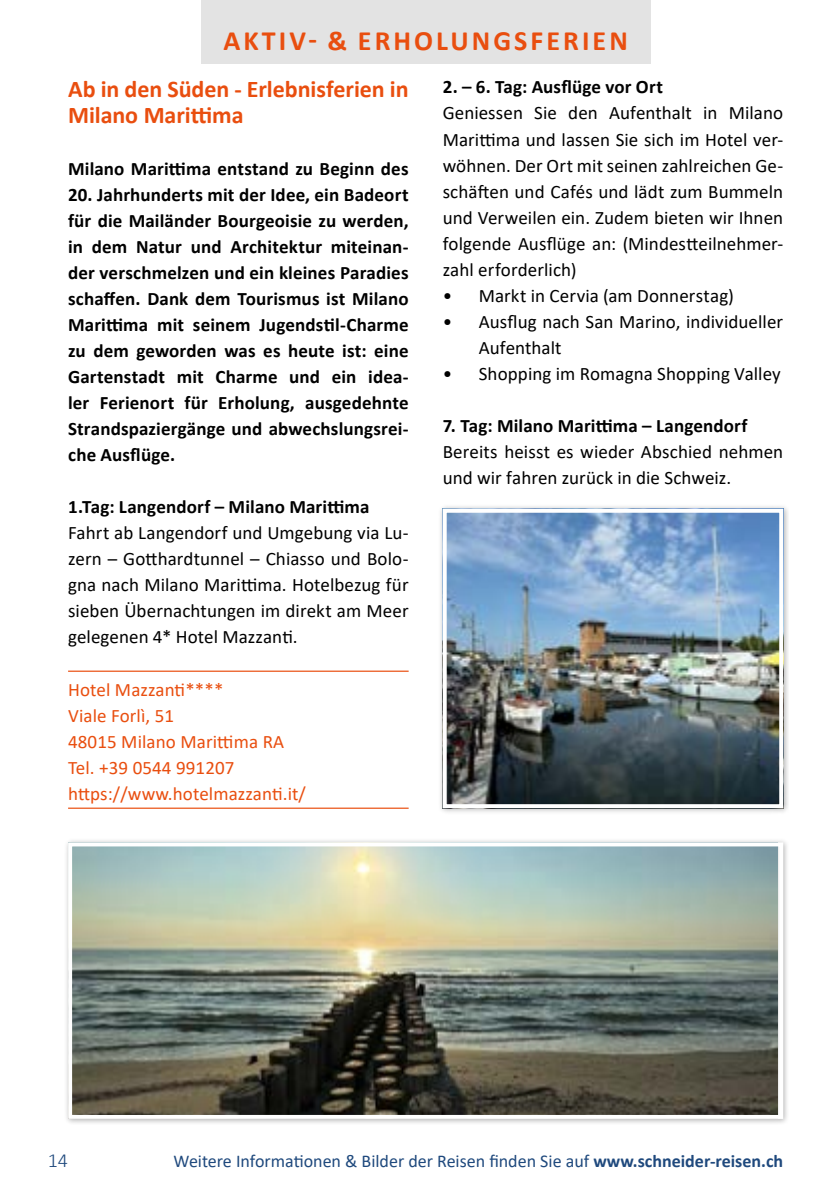
<style>
.page{position:relative;width:840px;height:1191px;background:#fff}
.page>*{position:absolute;margin:0;border:0;box-sizing:border-box;transform-origin:0 0}
.t1{font:700 28px "Calibri";letter-spacing:.11em;color:#e94e0f}
.t2{font:700 24px/26px "Calibri";color:#e94e0f}
.t3{font:300 20px "Calibri";color:#1f497d}
.t4{font:19px/26px "Calibri";letter-spacing:.005em;color:#000;text-align:justify}
.t5{font:700 19px/26px "Calibri";letter-spacing:.01em;color:#000;text-align:justify}
.t6{font:19px/26px "Calibri";letter-spacing:.005em;color:#e94e0f}
.t7{font:18px "Calibri";color:#1f497d}
.s1{font-weight:700}
</style>
<div class="page">
<div style="left:201px;top:0;width:449px;height:63px;background:#e3e3e3"></div>
<hr style="left:68px;top:670px;width:340px;height:2px;background:#e94e0f">
<hr style="left:68px;top:807px;width:340px;height:2px;background:#e94e0f">
<div style="left:64px;top:838px;width:724px;height:286px;background:#000;opacity:.3"></div>
<img style="left:73px;top:847px;width:704px;height:267px">
<div style="left:68px;top:842px;width:714px;height:277px;border:4px solid #fff"></div>
<div style="left:438px;top:505px;width:350px;height:310px;background:#000;opacity:.3"></div>
<img style="left:447px;top:514px;width:330px;height:289px">
<div style="left:442px;top:509px;width:340px;height:299px;border:4px solid #fff"></div>
<h1 class="t1" style="left:223px;top:21px;width:405px">AKTIV- &amp; ERHOLUNGSFERIEN</h1>
<p class="t2" style="left:68px;top:76px;width:342px">Ab in den Süden - Erlebnisferien in<br>Milano Marittima</p>
<p class="t5" style="left:68px;top:156px;width:342px">Milano Marittima entstand zu Beginn des</p>
<p class="t5" style="left:68px;top:182px;width:342px">20. Jahrhunderts mit der Idee, ein Badeort für die Mailänder Bourgeoisie zu werden, in dem Natur und Architektur miteinan&shy;der verschmelzen und ein kleines Paradies schaffen. Dank dem Tourismus ist Milano Marittima mit seinem Jugendstil-Charme zu dem geworden was es heute ist: eine Gartenstadt mit Charme und ein idea&shy;ler Ferienort für Erholung, ausgedehnte Strandspaziergänge und abwechslungsrei&shy;che Ausflüge.</p>
<p class="t5" style="left:68px;top:494px;width:303px">1.Tag: Langendorf – Milano Marittima</p>
<p class="t4" style="left:68px;top:519px;width:342px">Fahrt ab Langendorf und Umgebung via Lu&shy;zern – Gotthardtunnel – Chiasso und Bolo&shy;gna nach Milano Marittima. Hotelbezug für sieben Übernachtungen im direkt am Meer gelegenen 4* Hotel Mazzanti.</p>
<p class="t6" style="left:68px;top:675px;width:239px">Hotel Mazzanti****<br>Viale Forlì, 51<br>48015 Milano Marittima RA<br>Tel. +39 0544 991207 https://www.hotelmazzanti.it/</p>
<p class="t5" style="left:442px;top:74px;width:222px">2. – 6. Tag: Ausflüge vor Ort</p>
<p class="t4" style="left:442px;top:100px;width:342px">Geniessen Sie den Aufenthalt in Milano Marittima und lassen Sie sich im Hotel ver&shy;wöhnen. Der Ort mit seinen zahlreichen Ge&shy;schäften und Cafés und lädt zum Bummeln und Verweilen ein. Zudem bieten wir Ihnen folgende Ausflüge an: (Mindestteilnehmer&shy;zahl erforderlich)</p>
<p class="t4" style="left:442px;top:282px;width:292px">• Markt in Cervia (am Donnerstag)</p>
<p class="t4" style="left:478px;top:308px;width:306px;text-indent:-36px">• Ausflug nach San Marino, individueller<br>Aufenthalt</p>
<p class="t4" style="left:442px;top:360px;width:339px">• Shopping im Romagna Shopping Valley</p>
<p class="t5" style="left:442px;top:412px;width:306px">7. Tag: Milano Marittima – Langendorf</p>
<p class="t4" style="left:442px;top:438px;width:342px">Bereits heisst es wieder Abschied nehmen und wir fahren zurück in die Schweiz.</p>
<p class="t3" style="left:48px;top:1147px;width:22px">14</p>
<p class="t7" style="left:173px;top:1148px;width:610px">Weitere Informationen &amp; Bilder der Reisen finden Sie auf <span class="s1">www.schneider-reisen.ch</span></p>
</div>
